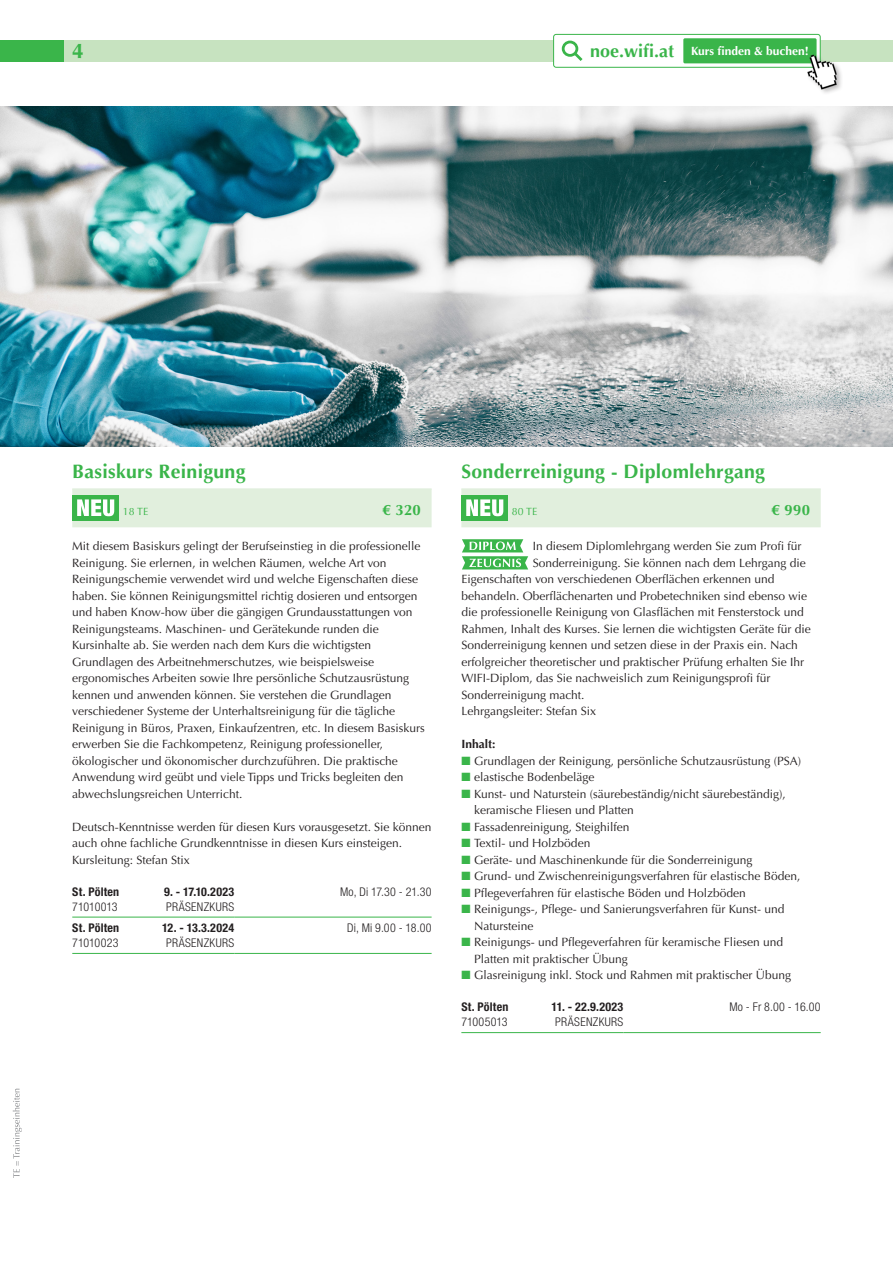
<style>
.page{position:relative;width:893px;height:1263px;background:#fff}
.page>*{position:absolute;margin:0;border:0;box-sizing:border-box;transform-origin:0 0}
.t1{font:700 21px "Optima LT Std";color:#3ab54a}
.t2{font:700 19.5px "Optima LT Std";letter-spacing:.015em;color:#3ab54a}
.t3{font:700 15px "Optima LT Std";letter-spacing:.015em;color:#3ab54a}
.t4{font:12px/16.5px "Optima LT Std";color:#231f20}
.t5{font:300 condensed 12px "Helvetica Neue LT Std";letter-spacing:.025em;color:#231f20}
.t6{font:700 condensed 12px "Helvetica Neue LT Std";letter-spacing:.015em;color:#231f20}
.t7{font:700 12px "Optima LT Std";color:#fff}
.t8{font:300 condensed 12px "Helvetica Neue LT Std";letter-spacing:.005em;color:#231f20}
.t9{font:300 condensed 12px "Helvetica Neue LT Std";color:#231f20}
.t10{font:700 12px "Optima LT Std";color:#231f20}
.t11{font:10.5px "Optima LT Std";letter-spacing:.015em;color:#3ab54a}
.s1{font-size:18px;color:#3ab54a}
.s2{color:#3ab54a}
</style>
<div class="page">
<div style="left:36px;top:40px;width:857px;height:22px;background:#c7e3c0"></div>
<div style="left:0;top:40px;width:63px;height:22px;background:#3ab54a"></div>
<svg style="left:13px;top:1089px;width:9px;height:89px"></svg>
<div style="left:554px;top:34px;width:266px;height:33px;background:#fff;border-radius:3px"></div>
<div style="left:553px;top:34px;width:268px;height:34px;border:1px solid #3ab54a;border-radius:3px"></div>
<div style="left:683px;top:38px;width:134px;height:25px;background:#3ab54a;border-radius:2px"></div>
<svg style="left:575px;top:45px;width:8px;height:16px"></svg>
<div style="left:562px;top:41px;width:16px;height:16px;border:3px solid #3ab54a;border-radius:50%"></div>
<div style="left:806px;top:53px;width:38px;height:43px;background:#231f20;opacity:.3"></div>
<img style="left:801px;top:47px;width:39px;height:47px">
<div style="left:72px;top:489px;width:360px;height:38px;background:#e1efdd"></div>
<div style="left:72px;top:495px;width:47px;height:25px;background:#3ab54a"></div>
<svg style="left:77px;top:499px;width:37px;height:17px"></svg>
<hr style="left:72px;top:917px;width:162px;height:1px;background:#3ab54a">
<hr style="left:234px;top:917px;width:198px;height:1px;background:#3ab54a">
<hr style="left:72px;top:953px;width:162px;height:1px;background:#3ab54a">
<hr style="left:234px;top:953px;width:198px;height:1px;background:#3ab54a">
<div style="left:461px;top:489px;width:360px;height:38px;background:#e1efdd"></div>
<div style="left:461px;top:495px;width:47px;height:25px;background:#3ab54a"></div>
<svg style="left:466px;top:499px;width:37px;height:17px"></svg>
<svg style="left:462px;top:539px;width:66px;height:30px"></svg>
<hr style="left:461px;top:1032px;width:162px;height:1px;background:#3ab54a">
<hr style="left:623px;top:1032px;width:198px;height:1px;background:#3ab54a">
<img style="left:0;top:106px;width:893px;height:340px">
<h1 class="t1" style="left:72px;top:39px;width:13px">4</h1>
<p class="t7" style="left:590px;top:44px;width:220px"><span class="s1">noe.wifi.at</span> Kurs finden &amp; buchen!</p>
<h2 class="t2" style="left:72px;top:460px;width:175px">Basiskurs Reinigung</h2>
<p class="t11" style="left:123px;top:505px;width:27px">18 TE</p>
<p class="t3" style="left:383px;top:501px;width:40px">€ 320</p>
<p class="t4" style="left:72px;top:538px;width:354px">Mit diesem Basiskurs gelingt der Berufseinstieg in die professionelle Reinigung. Sie erlernen, in welchen Räumen, welche Art von Reinigungschemie verwendet wird und welche Eigenschaften diese haben. Sie können Reinigungsmittel richtig dosieren und entsorgen und haben Know-how über die gängigen Grundausstattungen von Reinigungsteams. Maschinen- und Gerätekunde runden die Kursinhalte ab. Sie werden nach dem Kurs die wichtigsten Grundlagen des Arbeitnehmerschutzes, wie beispielsweise ergonomisches Arbeiten sowie Ihre persönliche Schutzausrüstung kennen und anwenden können. Sie verstehen die Grundlagen verschiedener Systeme der Unterhaltsreinigung für die tägliche Reinigung in Büros, Praxen, Einkaufzentren, etc. In diesem Basiskurs erwerben Sie die Fachkompetenz, Reinigung professioneller, ökologischer und ökonomischer durchzuführen. Die praktische Anwendung wird geübt und viele Tipps und Tricks begleiten den abwechslungsreichen Unterricht.</p>
<p class="t4" style="left:72px;top:819px;width:361px">Deutsch-Kenntnisse werden für diesen Kurs vorausgesetzt. Sie können auch ohne fachliche Grundkenntnisse in diesen Kurs einsteigen.<br>Kursleitung: Stefan Stix</p>
<p class="t6" style="left:72px;top:884px;width:49px">St. Pölten</p>
<p class="t6" style="left:164px;top:884px;width:72px">9. - 17.10.2023</p>
<p class="t9" style="left:72px;top:899px;width:47px">71010013</p>
<p class="t5" style="left:166px;top:899px;width:70px">PRÄSENZKURS</p>
<p class="t5" style="left:340px;top:884px;width:93px">Mo, Di 17.30 - 21.30</p>
<p class="t6" style="left:72px;top:920px;width:49px">St. Pölten</p>
<p class="t6" style="left:162px;top:920px;width:73px">12. - 13.3.2024</p>
<p class="t8" style="left:72px;top:936px;width:48px">71010023</p>
<p class="t5" style="left:166px;top:936px;width:70px">PRÄSENZKURS</p>
<p class="t5" style="left:347px;top:921px;width:86px">Di, Mi 9.00 - 18.00</p>
<h2 class="t2" style="left:461px;top:460px;width:305px">Sonderreinigung - Diplomlehrgang</h2>
<p class="t11" style="left:512px;top:505px;width:27px">80 TE</p>
<p class="t3" style="left:772px;top:501px;width:40px">€ 990</p>
<p class="t4" style="left:533px;top:538px;width:270px">In diesem Diplomlehrgang werden Sie zum Profi für</p>
<p class="t4" style="left:533px;top:555px;width:275px">Sonderreinigung. Sie können nach dem Lehrgang die</p>
<p class="t4" style="left:461px;top:571px;width:315px">Eigenschaften von verschiedenen Oberflächen erkennen und</p>
<p class="t4" style="left:461px;top:588px;width:347px">behandeln. Oberflächenarten und Probetechniken sind ebenso wie</p>
<p class="t4" style="left:461px;top:604px;width:344px">die professionelle Reinigung von Glasflächen mit Fensterstock und</p>
<p class="t4" style="left:461px;top:621px;width:351px">Rahmen, Inhalt des Kurses. Sie lernen die wichtigsten Geräte für die</p>
<p class="t4" style="left:461px;top:637px;width:338px">Sonderreinigung kennen und setzen diese in der Praxis ein. Nach</p>
<p class="t4" style="left:461px;top:654px;width:344px">erfolgreicher theoretischer und praktischer Prüfung erhalten Sie Ihr</p>
<p class="t4" style="left:461px;top:670px;width:311px">WIFI-Diplom, das Sie nachweislich zum Reinigungsprofi für</p>
<p class="t4" style="left:461px;top:687px;width:125px">Sonderreinigung macht.</p>
<p class="t4" style="left:461px;top:703px;width:136px">Lehrgangsleiter: Stefan Six</p>
<p class="t10" style="left:461px;top:737px;width:36px">Inhalt:</p>
<p class="t4" style="left:461px;top:753px;width:341px"><span class="s2">■</span> Grundlagen der Reinigung, persönliche Schutzausrüstung (PSA)</p>
<p class="t4" style="left:461px;top:769px;width:135px"><span class="s2">■</span> elastische Bodenbeläge</p>
<p class="t4" style="left:474px;top:786px;width:313px;text-indent:-13px"><span class="s2">■</span> Kunst- und Naturstein (säurebeständig/nicht säurebeständig), keramische Fliesen und Platten</p>
<p class="t4" style="left:461px;top:819px;width:170px"><span class="s2">■</span> Fassadenreinigung, Steighilfen</p>
<p class="t4" style="left:461px;top:835px;width:130px"><span class="s2">■</span> Textil- und Holzböden</p>
<p class="t4" style="left:461px;top:852px;width:293px"><span class="s2">■</span> Geräte- und Maschinenkunde für die Sonderreinigung</p>
<p class="t4" style="left:461px;top:868px;width:340px"><span class="s2">■</span> Grund- und Zwischenreinigungsverfahren für elastische Böden,</p>
<p class="t4" style="left:461px;top:885px;width:286px"><span class="s2">■</span> Pflegeverfahren für elastische Böden und Holzböden</p>
<p class="t4" style="left:474px;top:901px;width:312px;text-indent:-13px"><span class="s2">■</span> Reinigungs-, Pflege- und Sanierungsverfahren für Kunst- und<br>Natursteine</p>
<p class="t4" style="left:474px;top:934px;width:310px;text-indent:-13px"><span class="s2">■</span> Reinigungs- und Pflegeverfahren für keramische Fliesen und<br>Platten mit praktischer Übung</p>
<p class="t4" style="left:461px;top:967px;width:331px"><span class="s2">■</span> Glasreinigung inkl. Stock und Rahmen mit praktischer Übung</p>
<p class="t6" style="left:461px;top:1000px;width:49px">St. Pölten</p>
<p class="t6" style="left:551px;top:1000px;width:73px">11. - 22.9.2023</p>
<p class="t8" style="left:461px;top:1015px;width:48px">71005013</p>
<p class="t5" style="left:555px;top:1015px;width:70px">PRÄSENZKURS</p>
<p class="t5" style="left:729px;top:1000px;width:93px">Mo - Fr 8.00 - 16.00</p>
</div>
